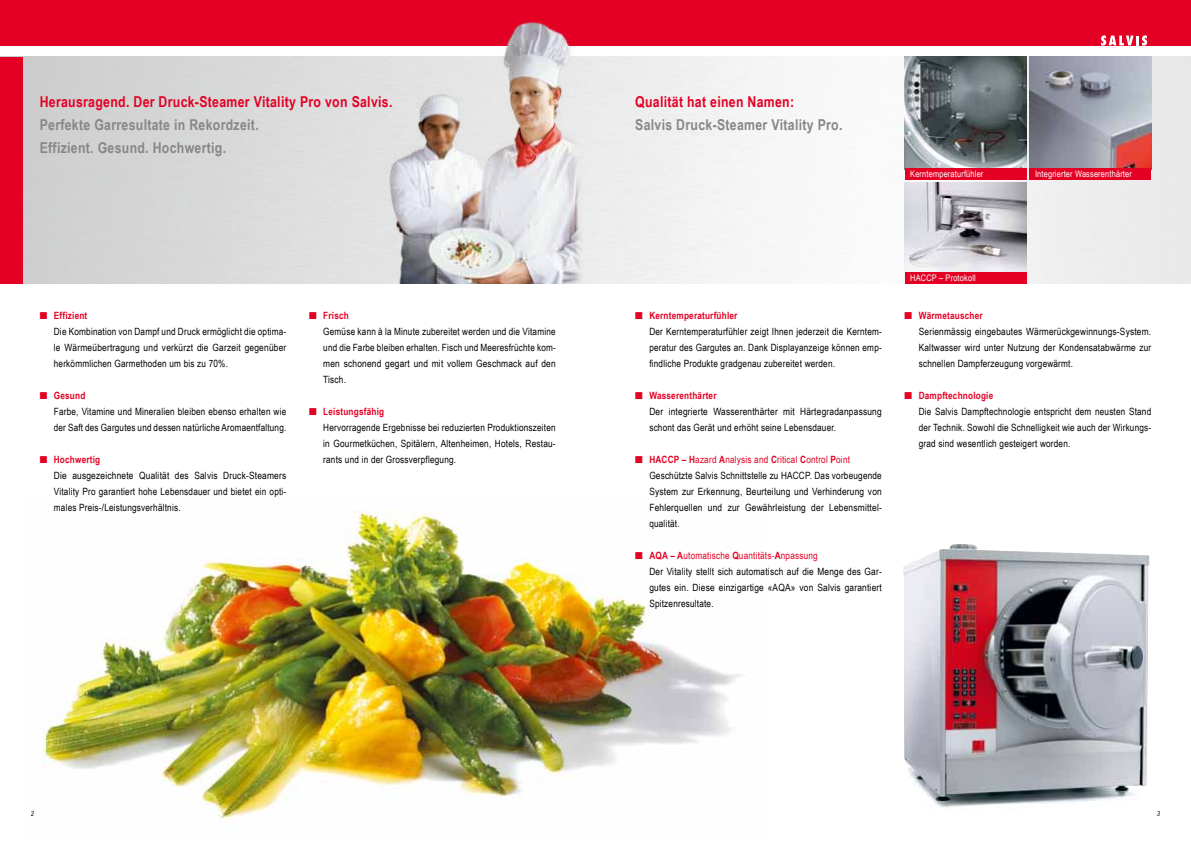
<style>
.page{position:relative;width:1191px;height:842px;background:#fff}
.page>*{position:absolute;margin:0;border:0;box-sizing:border-box;transform-origin:0 0}
.t1{font:700 15px/23px "Arial Narrow";letter-spacing:.02em;color:#868786}
.t2{font:700 15px "Arial Narrow";letter-spacing:.02em;color:#e40024}
.t3{font:10px/16px "Arial Narrow";letter-spacing:.02em;color:#000}
.t4{font:9px "Arial Narrow";letter-spacing:.02em;color:#fff}
.t5{font:italic 7px "Arial Narrow";color:#000}
.s1{color:#e40024}
.s2{font-weight:700;color:#e40024}
</style>
<div class="page">
<img style="left:23px;top:57px;width:1168px;height:226px">
<div style="left:0;top:57px;width:23px;height:226px;background:#e40024"></div>
<img style="left:42px;top:510px;width:701px;height:311px">
<img style="left:903px;top:544px;width:246px;height:264px">
<img style="left:904px;top:183px;width:122px;height:89px">
<img style="left:1029px;top:57px;width:122px;height:112px">
<img style="left:904px;top:57px;width:122px;height:112px">
<div style="left:0;top:0;width:595px;height:45px;background:#e40024"></div>
<div style="left:595px;top:0;width:596px;height:45px;background:#e40024"></div>
<svg style="left:1101px;top:35px;width:46px;height:11px"></svg>
<img style="left:386px;top:17px;width:201px;height:266px">
<div style="left:1029px;top:169px;width:122px;height:11px;background:#e40024"></div>
<div style="left:904px;top:169px;width:122px;height:11px;background:#e40024"></div>
<div style="left:904px;top:272px;width:122px;height:11px;background:#e40024"></div>
<h1 class="t2" style="left:40px;top:91px;width:354px">Herausragend. Der Druck-Steamer Vitality Pro von Salvis.</h1>
<h1 class="t1" style="left:40px;top:113px;width:221px">Perfekte Garresultate in Rekordzeit.<br>Effizient. Gesund. Hochwertig.</h1>
<p class="t3" style="left:54px;top:307px;width:234px;text-indent:-14px"><span class="s1">■</span> <span class="s2">Effizient<br></span>Die Kombination von Dampf und Druck ermöglicht die optima&shy;le Wärmeübertragung und verkürzt die Garzeit gegenüber herkömmlichen Garmethoden um bis zu 70%.</p>
<p class="t3" style="left:54px;top:387px;width:234px;text-indent:-14px"><span class="s1">■</span> <span class="s2">Gesund<br></span>Farbe, Vitamine und Mineralien bleiben ebenso erhalten wie der Saft des Gargutes und dessen natürliche Aromaentfaltung.</p>
<p class="t3" style="left:54px;top:451px;width:234px;text-indent:-14px"><span class="s1">■</span> <span class="s2">Hochwertig<br></span>Die ausgezeichnete Qualität des Salvis Druck-Steamers Vitality Pro garantiert hohe Lebensdauer und bietet ein opti&shy;males Preis-/Leistungsverhältnis.</p>
<p class="t3" style="left:323px;top:307px;width:234px;text-indent:-14px"><span class="s1">■</span> <span class="s2">Frisch<br></span>Gemüse kann à la Minute zubereitet werden und die Vitamine und die Farbe bleiben erhalten. Fisch und Meeresfrüchte kom&shy;men schonend gegart und mit vollem Geschmack auf den Tisch.</p>
<p class="t3" style="left:323px;top:403px;width:234px;text-indent:-14px"><span class="s1">■</span> <span class="s2">Leistungsfähig<br></span>Hervorragende Ergebnisse bei reduzierten Produktionszeiten in Gourmetküchen, Spitälern, Altenheimen, Hotels, Restau&shy;rants und in der Grossverpflegung.</p>
<h1 class="t2" style="left:635px;top:91px;width:160px">Qualität hat einen Namen:</h1>
<h1 class="t1" style="left:635px;top:113px;width:209px">Salvis Druck-Steamer Vitality Pro.</h1>
<p class="t4" style="left:910px;top:167px;width:75px">Kerntemperaturfühler</p>
<p class="t4" style="left:1035px;top:167px;width:98px">Integrierter Wasserenthärter</p>
<p class="t3" style="left:649px;top:307px;width:234px;text-indent:-14px"><span class="s1">■</span> <span class="s2">Kerntemperaturfühler<br></span>Der Kerntemperaturfühler zeigt Ihnen jederzeit die Kerntem&shy;peratur des Gargutes an. Dank Displayanzeige können emp&shy;findliche Produkte gradgenau zubereitet werden.</p>
<p class="t3" style="left:649px;top:387px;width:234px;text-indent:-14px"><span class="s1">■</span> <span class="s2">Wasserenthärter<br></span>Der integrierte Wasserenthärter mit Härtegradanpassung schont das Gerät und erhöht seine Lebensdauer.</p>
<p class="t3" style="left:649px;top:451px;width:234px;text-indent:-14px"><span class="s1">■</span> <span class="s2">HACCP – H</span><span class="s1">azard</span> <span class="s2">A</span><span class="s1">nalysis and</span> <span class="s2">C</span><span class="s1">ritical</span> <span class="s2">C</span><span class="s1">ontrol</span> <span class="s2">P</span><span class="s1">oint </span>Geschützte Salvis Schnittstelle zu HACCP. Das vorbeugende System zur Erkennung, Beurteilung und Verhinderung von Fehlerquellen und zur Gewährleistung der Lebensmittel&shy;qualität.</p>
<p class="t3" style="left:649px;top:547px;width:234px;text-indent:-14px"><span class="s1">■</span> <span class="s2">AQA – A</span><span class="s1">utomatische</span> <span class="s2">Q</span><span class="s1">uantitäts-</span><span class="s2">A</span><span class="s1">npassung<br></span>Der Vitality stellt sich automatisch auf die Menge des Gar&shy;gutes ein. Diese einzigartige «AQA» von Salvis garantiert Spitzenresultate.</p>
<p class="t4" style="left:910px;top:271px;width:67px">HACCP – Protokoll</p>
<p class="t3" style="left:918px;top:307px;width:234px;text-indent:-14px"><span class="s1">■</span> <span class="s2">Wärmetauscher<br></span>Serienmässig eingebautes Wärmerückgewinnungs-System.<br>Kaltwasser wird unter Nutzung der Kondensatabwärme zur schnellen Dampferzeugung vorgewärmt.</p>
<p class="t3" style="left:918px;top:387px;width:234px;text-indent:-14px"><span class="s1">■</span> <span class="s2">Dampftechnologie<br></span>Die Salvis Dampftechnologie entspricht dem neusten Stand der Technik. Sowohl die Schnelligkeit wie auch der Wirkungs&shy;grad sind wesentlich gesteigert worden.</p>
<p class="t5" style="left:31px;top:809px;width:5px">2</p>
<p class="t5" style="left:1157px;top:809px;width:5px">3</p>
</div>
